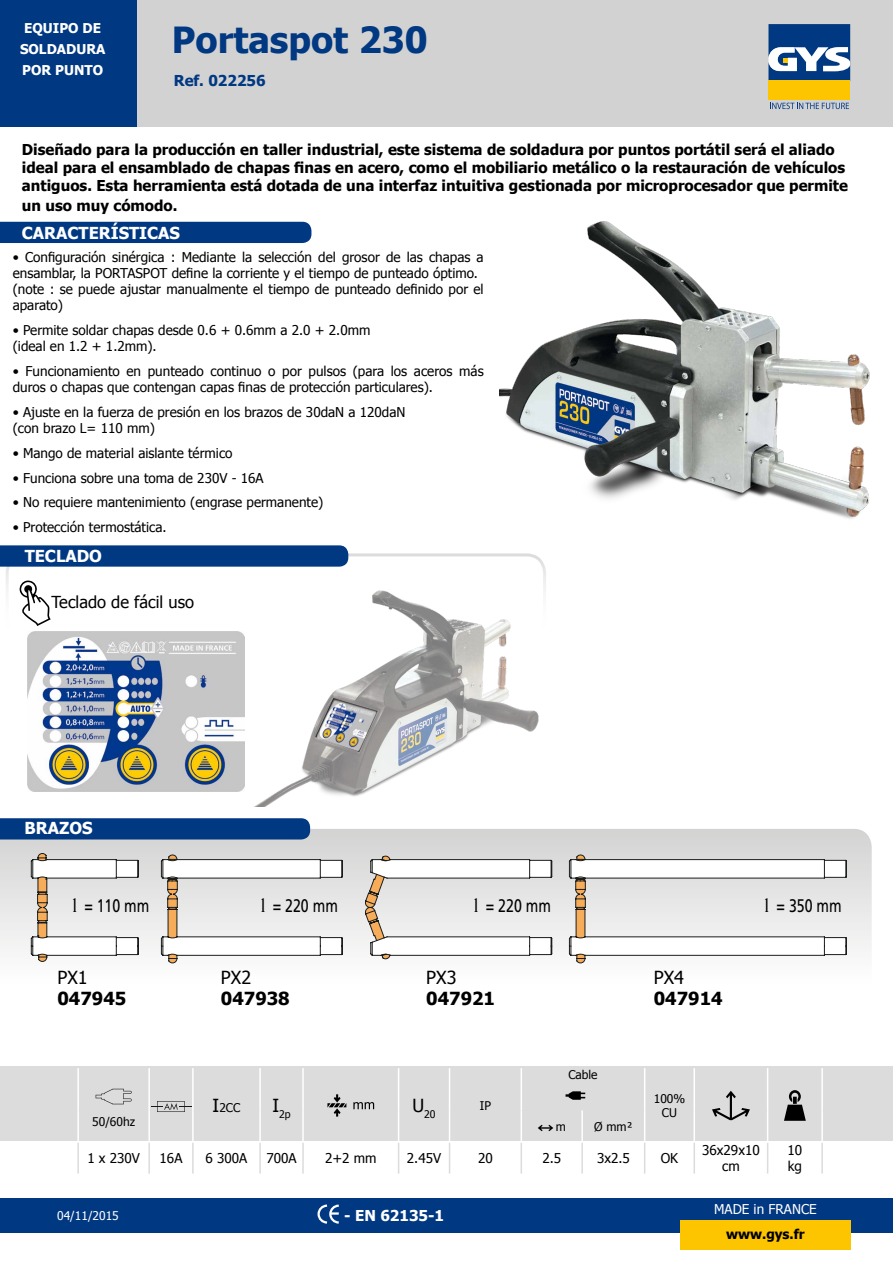
<style>
.page{position:relative;width:893px;height:1263px;background:#fff}
.page>*{position:absolute;margin:0;border:0;box-sizing:border-box;transform-origin:0 0}
.t1{font:700 36px "Tahoma";color:#003882}
.t2{font:18.15px "Frutiger";color:#000;scale:.78 1}
.t3{font:700 18px "Tahoma";color:#000}
.t4{font:18px "Tahoma";color:#000}
.t5{font:700 16.5px "Tahoma";color:#fff}
.t6{font:16.5px "Tahoma";color:#000}
.t7{font:700 15px/18px "Tahoma";color:#000}
.t8{font:700 15px "Tahoma";color:#fff}
.t9{font:700 15px "Tahoma";color:#003882}
.t10{font:13.5px/16.2px "Tahoma";color:#000}
.t11{font:700 13.5px/21px "Tahoma";color:#fff;text-align:center}
.t12{font:13.5px "Tahoma";color:#fff}
.t13{font:700 13.5px "Tahoma";color:#000}
.t14{font:12px/14.4px "Tahoma";color:#000;text-align:center}
.t15{font:12px "Tahoma";color:#fff}
.t16{font:10.5px "Tahoma";color:#000}
.s1{font-family:"Clearface";font-weight:700}
.s2{font-size:18px}
</style>
<div class="page">
<div style="left:137px;top:0;width:756px;height:127px;background:#d2d2d2"></div>
<div style="left:0;top:1198px;width:893px;height:34px;background:#003882"></div>
<div style="left:768px;top:81px;width:82px;height:19px;background:#fdc400"></div>
<svg style="left:768px;top:24px;width:82px;height:57px"></svg>
<svg style="left:770px;top:103px;width:79px;height:6px"></svg>
<div style="left:0;top:0;width:137px;height:127px;background:#003882"></div>
<svg style="left:317px;top:1204px;width:22px;height:20px"></svg>
<div style="left:680px;top:1220px;width:170px;height:30px;background:#fdc400"></div>
<div style="left:6px;top:553px;width:540px;height:87px;border:3px solid #fff;border-radius:18px"></div>
<svg style="left:0;top:829px;width:872px;height:135px"></svg>
<svg style="left:0;top:545px;width:348px;height:22px"></svg>
<div style="left:0;top:222px;width:311px;height:21px;background:#003882"></div>
<div style="left:0;top:818px;width:310px;height:21px;background:#003882"></div>
<div style="left:0;top:1066px;width:893px;height:75px;background:#dcdcdc"></div>
<img style="left:499px;top:221px;width:371px;height:298px">
<svg style="left:399px;top:1143px;width:370px;height:30px"></svg>
<hr style="left:148px;top:1068px;width:2px;height:42px;background:#fff">
<hr style="left:192px;top:1068px;width:2px;height:42px;background:#fff">
<hr style="left:259px;top:1068px;width:2px;height:42px;background:#fff">
<hr style="left:302px;top:1068px;width:2px;height:42px;background:#fff">
<hr style="left:398px;top:1068px;width:1px;height:42px;background:#fff">
<hr style="left:449px;top:1068px;width:1px;height:42px;background:#fff">
<hr style="left:521px;top:1068px;width:1px;height:42px;background:#fff">
<hr style="left:644px;top:1068px;width:1px;height:42px;background:#fff">
<hr style="left:693px;top:1068px;width:2px;height:42px;background:#fff">
<hr style="left:148px;top:1110px;width:2px;height:33px;background:#fff">
<hr style="left:192px;top:1110px;width:2px;height:33px;background:#fff">
<hr style="left:259px;top:1110px;width:2px;height:33px;background:#fff">
<hr style="left:302px;top:1110px;width:2px;height:33px;background:#fff">
<hr style="left:398px;top:1110px;width:1px;height:33px;background:#fff">
<hr style="left:449px;top:1110px;width:1px;height:33px;background:#fff">
<hr style="left:521px;top:1110px;width:1px;height:33px;background:#fff">
<hr style="left:581px;top:1110px;width:2px;height:33px;background:#fff">
<hr style="left:644px;top:1110px;width:1px;height:33px;background:#fff">
<hr style="left:693px;top:1110px;width:2px;height:33px;background:#fff">
<hr style="left:148px;top:1143px;width:2px;height:30px;background:#dcdcdc">
<hr style="left:398px;top:1143px;width:1px;height:30px;background:#dcdcdc">
<hr style="left:449px;top:1143px;width:1px;height:30px;background:#dcdcdc">
<hr style="left:521px;top:1143px;width:1px;height:30px;background:#dcdcdc">
<hr style="left:581px;top:1143px;width:2px;height:30px;background:#dcdcdc">
<hr style="left:644px;top:1143px;width:1px;height:30px;background:#dcdcdc">
<hr style="left:693px;top:1143px;width:2px;height:30px;background:#dcdcdc">
<hr style="left:302px;top:1143px;width:2px;height:30px;background:#dcdcdc">
<hr style="left:77px;top:1068px;width:2px;height:42px;background:#fff">
<hr style="left:77px;top:1110px;width:2px;height:33px;background:#fff">
<hr style="left:77px;top:1143px;width:2px;height:30px;background:#dcdcdc">
<hr style="left:192px;top:1143px;width:2px;height:30px;background:#dcdcdc">
<hr style="left:259px;top:1143px;width:2px;height:30px;background:#dcdcdc">
<hr style="left:767px;top:1143px;width:1px;height:30px;background:#dcdcdc">
<hr style="left:821px;top:1143px;width:2px;height:30px;background:#dcdcdc">
<hr style="left:767px;top:1068px;width:1px;height:42px;background:#fff">
<hr style="left:821px;top:1068px;width:2px;height:42px;background:#fff">
<hr style="left:767px;top:1110px;width:1px;height:33px;background:#fff">
<hr style="left:821px;top:1110px;width:2px;height:33px;background:#fff">
<svg style="left:96px;top:1089px;width:36px;height:15px"></svg>
<svg style="left:151px;top:1101px;width:40px;height:11px"></svg>
<svg style="left:327px;top:1094px;width:19px;height:22px"></svg>
<svg style="left:353px;top:1102px;width:21px;height:7px"></svg>
<svg style="left:712px;top:1091px;width:38px;height:29px"></svg>
<svg style="left:784px;top:1090px;width:22px;height:31px"></svg>
<svg style="left:538px;top:1125px;width:15px;height:6px"></svg>
<svg style="left:566px;top:1091px;width:19px;height:9px"></svg>
<img style="left:252px;top:580px;width:294px;height:226px">
<div style="left:11px;top:572px;width:47px;height:62px;background:#fff"></div>
<svg style="left:19px;top:580px;width:32px;height:46px"></svg>
<img style="left:27px;top:631px;width:218px;height:160px">
<svg style="left:365px;top:855px;width:188px;height:104px"></svg>
<svg style="left:31px;top:853px;width:108px;height:109px"></svg>
<svg style="left:568px;top:854px;width:279px;height:109px"></svg>
<svg style="left:160px;top:854px;width:183px;height:109px"></svg>
<p class="t11" style="left:20px;top:17px;width:87px">EQUIPO DE<br>SOLDADURA<br>POR PUNTO</p>
<h1 class="t1" style="left:172px;top:15px;width:257px">Portaspot 230</h1>
<p class="t9" style="left:174px;top:70px;width:93px">Ref. 022256</p>
<p class="t7" style="left:22px;top:140px;width:828px">Diseñado para la producción en taller industrial, este sistema de soldadura por puntos portátil será el aliado ideal para el ensamblado de chapas finas en acero, como el mobiliario metálico o la restauración de vehículos antiguos. Esta herramienta está dotada de una interfaz intuitiva gestionada por microprocesador que permite</p>
<p class="t7" style="left:22px;top:195px;width:157px">un uso muy cómodo.</p>
<p class="t5" style="left:22px;top:221px;width:160px">CARACTERÍSTICAS</p>
<p class="t10" style="left:13px;top:248px;width:472px">• Configuración sinérgica : Mediante la selección del grosor de las chapas a ensamblar, la PORTASPOT define la corriente y el tiempo de punteado óptimo. (note : se puede ajustar manualmente el tiempo de punteado definido por el aparato)</p>
<p class="t10" style="left:13px;top:322px;width:359px">• Permite soldar chapas desde 0.6 + 0.6mm a 2.0 + 2.0mm (ideal en 1.2 + 1.2mm).</p>
<p class="t10" style="left:13px;top:362px;width:472px">• Funcionamiento en punteado continuo o por pulsos (para los aceros más duros o chapas que contengan capas finas de protección particulares).</p>
<p class="t10" style="left:13px;top:403px;width:394px">• Ajuste en la fuerza de presión en los brazos de 30daN a 120daN (con brazo L= 110 mm)</p>
<p class="t10" style="left:13px;top:444px;width:221px">• Mango de material aislante térmico</p>
<p class="t10" style="left:13px;top:469px;width:252px">• Funciona sobre una toma de 230V - 16A</p>
<p class="t10" style="left:13px;top:494px;width:312px">• No requiere mantenimiento (engrase permanente)</p>
<p class="t10" style="left:13px;top:518px;width:155px">• Protección termostática.</p>
<p class="t5" style="left:25px;top:544px;width:79px">TECLADO</p>
<p class="t6" style="left:51px;top:591px;width:144px">Teclado de fácil uso</p>
<p class="t5" style="left:25px;top:816px;width:70px">BRAZOS</p>
<h2 class="t2" style="left:73px;top:895px;width:100px"><span class="s1">l</span> = 110 mm</h2>
<h2 class="t2" style="left:261px;top:895px;width:100px"><span class="s1">l</span> = 220 mm</h2>
<h2 class="t2" style="left:474px;top:895px;width:100px"><span class="s1">l</span> = 220 mm</h2>
<h2 class="t2" style="left:765px;top:895px;width:100px"><span class="s1">l</span> = 350 mm</h2>
<h3 class="t4" style="left:57px;top:965px;width:32px">PX1</h3>
<h3 class="t3" style="left:57px;top:986px;width:70px">047945</h3>
<p class="t14" style="left:92px;top:1113px;width:44px">50/60hz</p>
<h3 class="t4" style="left:221px;top:965px;width:32px">PX2</h3>
<h3 class="t3" style="left:221px;top:986px;width:70px">047938</h3>
<h3 class="t4" style="left:426px;top:965px;width:32px">PX3</h3>
<h3 class="t3" style="left:426px;top:986px;width:70px">047921</h3>
<h3 class="t4" style="left:654px;top:965px;width:32px">PX4</h3>
<h3 class="t3" style="left:654px;top:986px;width:70px">047914</h3>
<p class="t14" style="left:568px;top:1067px;width:31px">Cable</p>
<p class="t14" style="left:213px;top:1100px;width:29px"><span class="s2">I</span>2CC</p>
<p class="t16" style="left:272px;top:1107px;width:20px"><sup>I</sup>2p</p>
<p class="t16" style="left:412px;top:1107px;width:25px"><sup>U</sup>20</p>
<p class="t14" style="left:480px;top:1098px;width:13px">IP</p>
<p class="t14" style="left:556px;top:1119px;width:12px">m</p>
<p class="t14" style="left:594px;top:1119px;width:40px">Ø mm²</p>
<p class="t14" style="left:654px;top:1091px;width:33px">100%<br>CU</p>
<p class="t10" style="left:87px;top:1150px;width:54px">1 x 230V</p>
<p class="t10" style="left:160px;top:1150px;width:24px">16A</p>
<p class="t10" style="left:206px;top:1150px;width:43px">6 300A</p>
<p class="t10" style="left:266px;top:1150px;width:32px">700A</p>
<p class="t10" style="left:325px;top:1150px;width:53px">2+2 mm</p>
<p class="t10" style="left:407px;top:1150px;width:36px">2.45V</p>
<p class="t10" style="left:478px;top:1150px;width:16px">20</p>
<p class="t10" style="left:542px;top:1150px;width:20px">2.5</p>
<p class="t10" style="left:597px;top:1150px;width:34px">3x2.5</p>
<p class="t10" style="left:661px;top:1150px;width:19px">OK</p>
<p class="t10" style="left:702px;top:1142px;width:59px;text-align:center">36x29x10 cm</p>
<p class="t10" style="left:787px;top:1142px;width:16px">10 kg</p>
<p class="t15" style="left:57px;top:1207px;width:63px">04/11/2015</p>
<p class="t8" style="left:344px;top:1205px;width:101px">- EN 62135-1</p>
<p class="t12" style="left:714px;top:1200px;width:104px">MADE in FRANCE</p>
<p class="t13" style="left:726px;top:1225px;width:80px">www.gys.fr</p>
</div>
